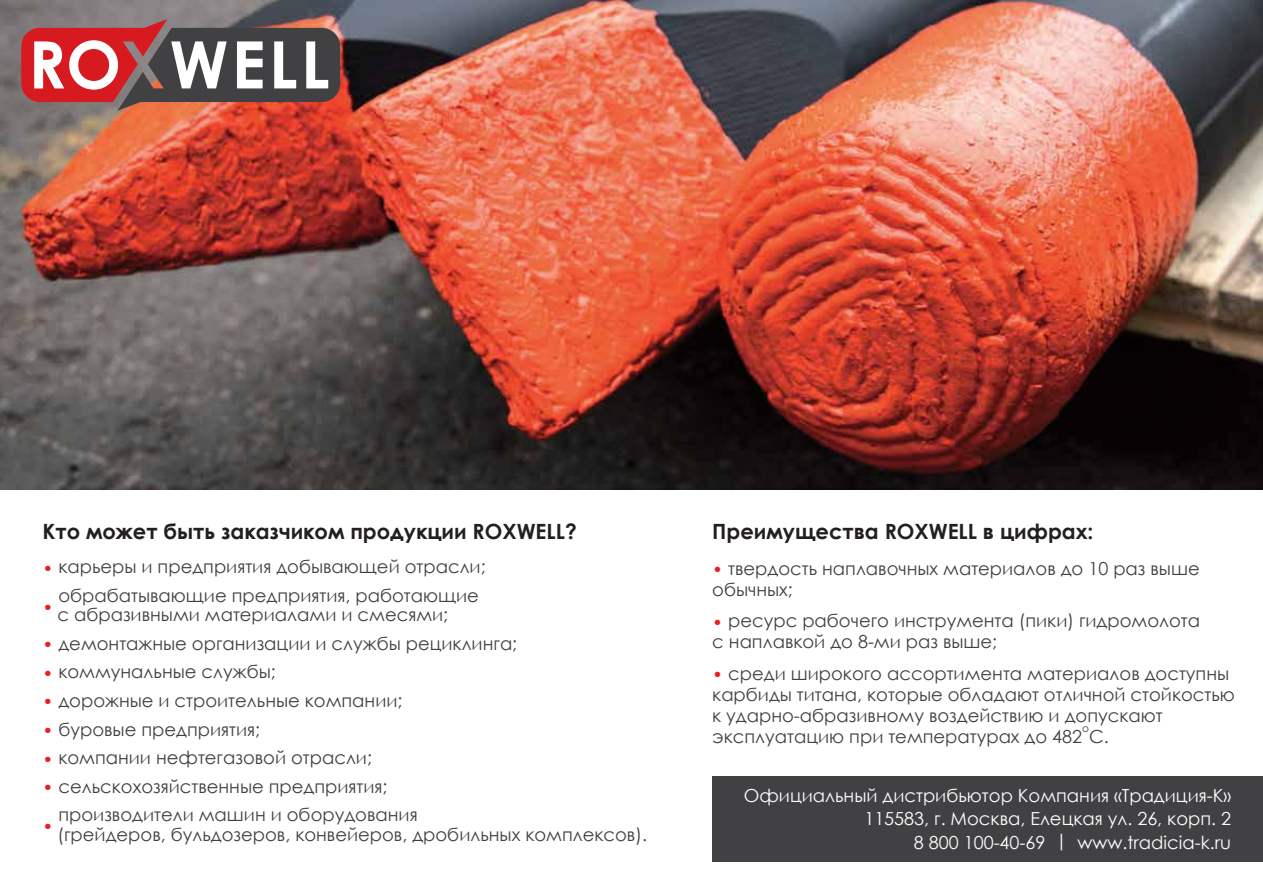
<style>
.page{position:relative;width:1263px;height:893px;background:#fff}
.page>*{position:absolute;margin:0;border:0;box-sizing:border-box;transform-origin:0 0}
.t1{font:700 21px "Century Gothic";color:#231f20}
.t2{font:18px/21px "Century Gothic";color:#414042}
.t3{font:18px/23.2px "Century Gothic";color:#fff;text-align:right}
.t4{font:18px "Century Gothic";color:#ed1d24}
.t5{font:10.5px "Century Gothic";color:#414042}
.s1{color:#ed1d24}
</style>
<div class="page">
<img style="left:0;top:0;width:1263px;height:489px">
<svg style="left:21px;top:19px;width:319px;height:92px"></svg>
<div style="left:712px;top:776px;width:551px;height:85px;background:#414042"></div>
<p class="t1" style="left:43px;top:515px;width:536px">Кто может быть заказчиком продукции ROXWELL?</p>
<p class="t2" style="left:43px;top:556px;width:445px"><span class="s1">•</span> карьеры и предприятия добывающей отрасли;</p>
<p class="t4" style="left:43px;top:595px;width:12px">•</p>
<p class="t2" style="left:57px;top:585px;width:423px;line-height:19.5px">обрабатывающие предприятия, работающие с абразивными материалами и смесями;</p>
<p class="t2" style="left:43px;top:633px;width:476px"><span class="s1">•</span> демонтажные организации и службы рециклинга;</p>
<p class="t2" style="left:43px;top:661px;width:235px"><span class="s1">•</span> коммунальные службы;</p>
<p class="t2" style="left:43px;top:690px;width:361px"><span class="s1">•</span> дорожные и строительные компании;</p>
<p class="t2" style="left:43px;top:718px;width:219px"><span class="s1">•</span> буровые предприятия;</p>
<p class="t2" style="left:43px;top:747px;width:331px"><span class="s1">•</span> компании нефтегазовой отрасли;</p>
<p class="t2" style="left:43px;top:775px;width:347px"><span class="s1">•</span> сельскохозяйственные предприятия;</p>
<p class="t4" style="left:43px;top:814px;width:12px">•</p>
<p class="t2" style="left:57px;top:804px;width:591px;line-height:19.5px">производители машин и оборудования<br>(грейдеров, бульдозеров, конвейеров, дробильных комплексов).</p>
<p class="t1" style="left:712px;top:515px;width:383px">Преимущества ROXWELL в цифрах:</p>
<p class="t2" style="left:712px;top:558px;width:489px"><span class="s1">•</span> твердость наплавочных материалов до 10 раз выше обычных;</p>
<p class="t2" style="left:712px;top:610px;width:489px"><span class="s1">•</span> ресурс рабочего инструмента (пики) гидромолота с наплавкой до 8-ми раз выше;</p>
<p class="t2" style="left:712px;top:663px;width:524px"><span class="s1">•</span> cреди широкого ассортимента материалов доступны карбиды титана, которые обладают отличной стойкостью к ударно-абразивному воздействию и допускают эксплуатацию при температурах до 482 C.</p>
<p class="t5" style="left:1082px;top:721px;width:8px">o</p>
<p class="t3" style="left:744px;top:784px;width:489px">Официальный дистрибьютор Компания «Традиция-К»<br>115583, г. Москва, Елецкая ул. 26, корп. 2<br>8 800 100-40-69 | www.tradicia-k.ru</p>
</div>
